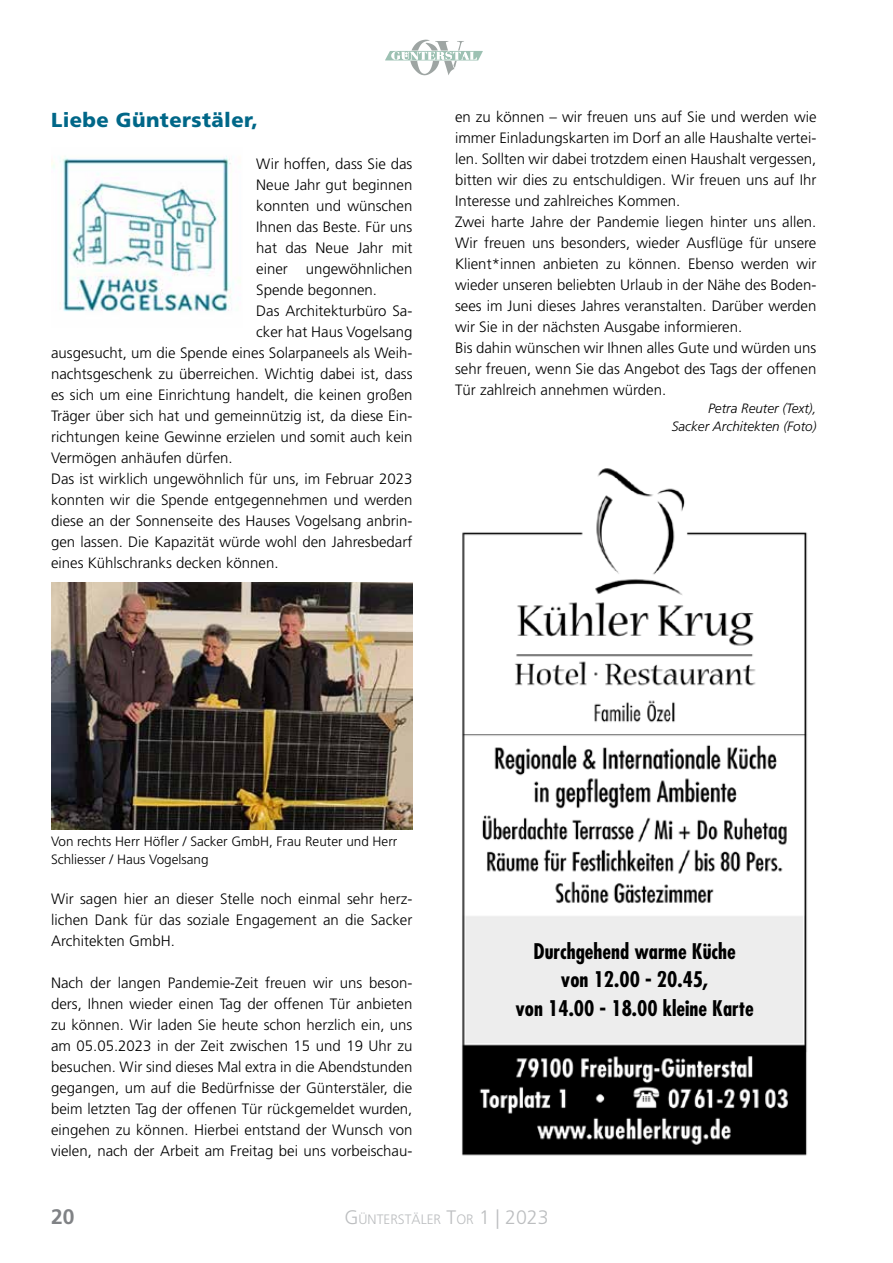
<style>
.page{position:relative;width:893px;height:1263px;background:#fff}
.page>*{position:absolute;margin:0;border:0;box-sizing:border-box;transform-origin:0 0}
.t1{font:700 condensed 21px/28.5px "Futura LT";color:#000;text-align:center}
.t2{font:700 21px "Frutiger LT";color:#808285}
.t3{font:900 20.25px "Frutiger LT";letter-spacing:.02em;color:#006788}
.t4{font:300 15px/21px "Frutiger LT";color:#000;text-align:justify}
.t5{font:300 13.65px "Frutiger LT";color:#bcbec0}
.t6{font:300 13.5px/18px "Frutiger LT";color:#000}
.t7{font:italic 300 13.5px/18px "Frutiger LT";color:#000;text-align:right}
.s1{font-size:19.5px}
</style>
<div class="page">
<svg style="left:385px;top:40px;width:98px;height:36px"></svg>
<img style="left:461px;top:468px;width:347px;height:688px">
<img style="left:51px;top:583px;width:361px;height:246px">
<img style="left:51px;top:156px;width:189px;height:156px">
<div style="left:498px;top:919px;width:273px;height:121px;background:#ededed"></div>
<h2 class="t3" style="left:51px;top:107px;width:208px">Liebe Günterstäler,</h2>
<p class="t4" style="left:256px;top:153px;width:158px">Wir hoffen, dass Sie das</p>
<p class="t4" style="left:256px;top:174px;width:158px">Neue Jahr gut beginnen</p>
<p class="t4" style="left:256px;top:195px;width:158px">konnten und wünschen</p>
<p class="t4" style="left:256px;top:216px;width:158px">Ihnen das Beste. Für uns</p>
<p class="t4" style="left:256px;top:237px;width:158px">hat das Neue Jahr mit</p>
<p class="t4" style="left:256px;top:258px;width:158px">einer ungewöhnlichen</p>
<p class="t4" style="left:256px;top:279px;width:122px">Spende begonnen.</p>
<p class="t4" style="left:256px;top:300px;width:158px">Das Architekturbüro Sa-</p>
<p class="t4" style="left:256px;top:321px;width:158px">cker hat Haus Vogelsang</p>
<p class="t4" style="left:51px;top:342px;width:363px">ausgesucht, um die Spende eines Solarpaneels als Weih-</p>
<p class="t4" style="left:51px;top:363px;width:363px">nachtsgeschenk zu überreichen. Wichtig dabei ist, dass</p>
<p class="t4" style="left:51px;top:384px;width:363px">es sich um eine Einrichtung handelt, die keinen großen</p>
<p class="t4" style="left:51px;top:405px;width:363px">Träger über sich hat und gemeinnützig ist, da diese Ein-</p>
<p class="t4" style="left:51px;top:426px;width:363px">richtungen keine Gewinne erzielen und somit auch kein</p>
<p class="t4" style="left:51px;top:447px;width:183px">Vermögen anhäufen dürfen.</p>
<p class="t4" style="left:51px;top:468px;width:363px">Das ist wirklich ungewöhnlich für uns, im Februar 2023</p>
<p class="t4" style="left:51px;top:489px;width:363px">konnten wir die Spende entgegennehmen und werden</p>
<p class="t4" style="left:51px;top:510px;width:363px">diese an der Sonnenseite des Hauses Vogelsang anbrin-</p>
<p class="t4" style="left:51px;top:531px;width:363px">gen lassen. Die Kapazität würde wohl den Jahresbedarf</p>
<p class="t4" style="left:51px;top:552px;width:229px">eines Kühlschranks decken können.</p>
<p class="t4" style="left:455px;top:106px;width:363px;text-align:left">en zu können – wir freuen uns auf Sie und werden wie immer Einladungskarten im Dorf an alle Haushalte vertei&shy;len. Sollten wir dabei trotzdem einen Haushalt vergessen, bitten wir dies zu entschuldigen. Wir freuen uns auf Ihr Interesse und zahlreiches Kommen.<br>Zwei harte Jahre der Pandemie liegen hinter uns allen.<br>Wir freuen uns besonders, wieder Ausflüge für unsere Klient*innen anbieten zu können. Ebenso werden wir wieder unseren beliebten Urlaub in der Nähe des Boden&shy;sees im Juni dieses Jahres veranstalten. Darüber werden wir Sie in der nächsten Ausgabe informieren.<br>Bis dahin wünschen wir Ihnen alles Gute und würden uns sehr freuen, wenn Sie das Angebot des Tags der offenen Tür zahlreich annehmen würden.</p>
<p class="t7" style="left:672px;top:399px;width:146px">Petra Reuter (Text),<br>Sacker Architekten (Foto)</p>
<p class="t6" style="left:51px;top:832px;width:348px">Von rechts Herr Höfler / Sacker GmbH, Frau Reuter und Herr<br>Schliesser / Haus Vogelsang</p>
<p class="t4" style="left:51px;top:888px;width:363px">Wir sagen hier an dieser Stelle noch einmal sehr herz&shy;lichen Dank für das soziale Engagement an die Sacker Architekten GmbH.</p>
<p class="t4" style="left:51px;top:972px;width:363px">Nach der langen Pandemie-Zeit freuen wir uns beson&shy;ders, Ihnen wieder einen Tag der offenen Tür anbieten zu können. Wir laden Sie heute schon herzlich ein, uns am 05.05.2023 in der Zeit zwischen 15 und 19 Uhr zu besuchen. Wir sind dieses Mal extra in die Abendstunden gegangen, um auf die Bedürfnisse der Günterstäler, die beim letzten Tag der offenen Tür rückgemeldet wurden, eingehen zu können. Hierbei entstand der Wunsch von vielen, nach der Arbeit am Freitag bei uns vorbeischau-</p>
<h1 class="t1" style="left:515px;top:937px;width:240px">Durchgehend warme Küche<br>von 12.00 - 20.45,<br>von 14.00 - 18.00 kleine Karte</h1>
<h1 class="t2" style="left:51px;top:1204px;width:25px">20</h1>
<p class="t5" style="left:344px;top:1212px;width:206px"><span class="s1">G</span>ÜNTERSTÄLER <span class="s1">T</span>OR <span class="s1">1 | 2023</span></p>
</div>
